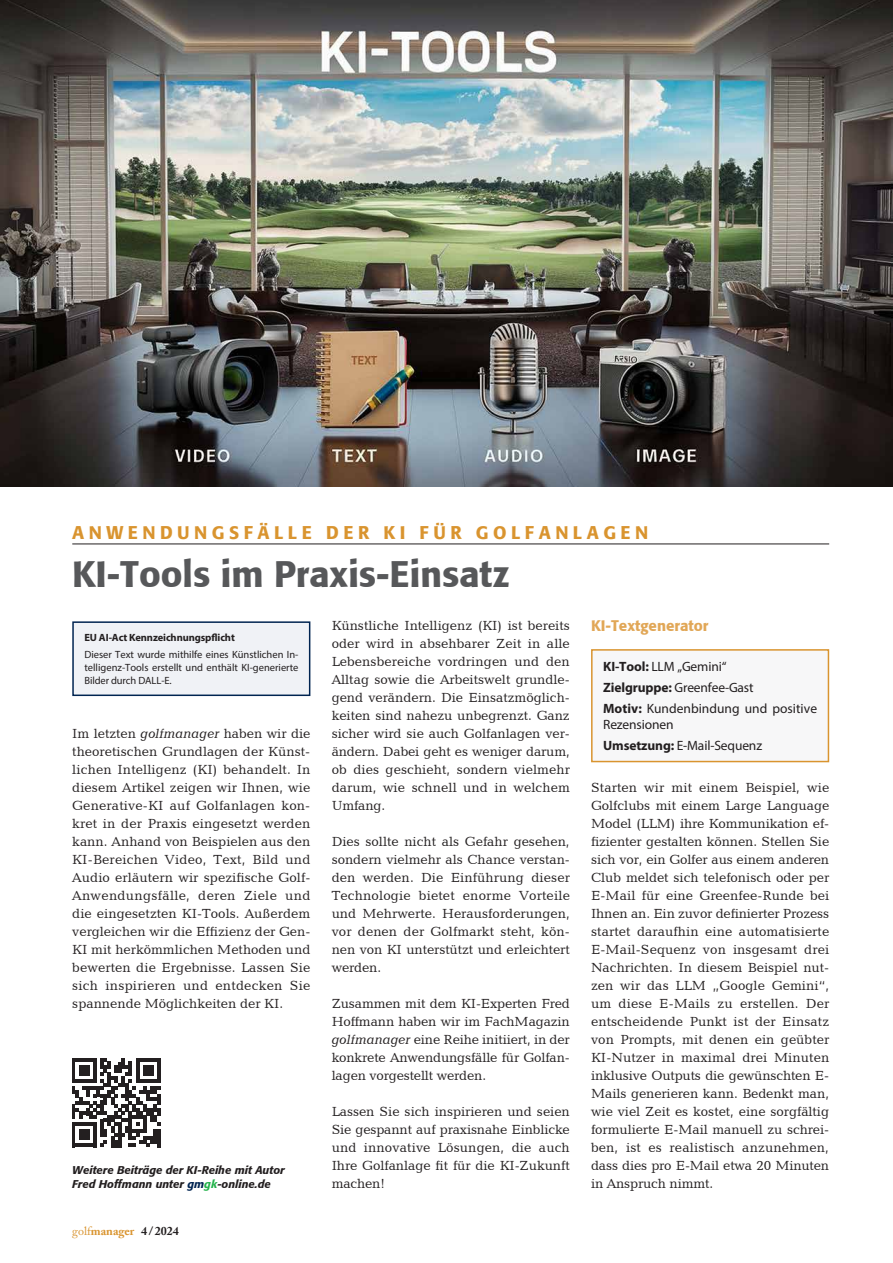
<style>
.page{position:relative;width:893px;height:1263px;background:#fff}
.page>*{position:absolute;margin:0;border:0;box-sizing:border-box;transform-origin:0 0}
.t1{font:500 36px "Formata BQ";color:#57585a}
.t2{font:500 18px "Formata BQ";letter-spacing:.25em;color:#d9942f}
.t3{font:500 15px "Formata BQ";color:#e1a757}
.t4{font:13.5px/18px "Candida BT";letter-spacing:-.005em;color:#231f20;text-align:justify}
.t5{font:13.5px/20.7px "Myriad Pro";letter-spacing:-.01em;color:#231f20}
.t6{font:700 12px "Adobe Caslon Pro";color:#d9942f}
.t7{font:italic 500 11.25px/14.4px "Formata BQ";color:#231f20}
.t8{font:10.5px/12.8px "Myriad Pro";color:#231f20;text-align:justify}
.t9{font:700 10.5px "Myriad Pro";letter-spacing:-.01em;color:#231f20}
.s1{font-style:italic}
.s2{font-weight:700}
.s3{color:#002451}
.s4{color:#23b24b}
.s5{font-weight:400}
.s6{color:#231f20}
</style>
<div class="page">
<hr style="left:72px;top:543px;width:757px;height:1px;background:#231f20">
<img style="left:0;top:0;width:893px;height:486px">
<div style="left:73px;top:622px;width:237px;height:73px;background:#f0f2f6"></div>
<div style="left:72px;top:621px;width:238px;height:75px;border:2px solid #002451"></div>
<div style="left:592px;top:650px;width:236px;height:111px;background:#f7f7f8"></div>
<div style="left:591px;top:649px;width:238px;height:113px;border:2px solid #d9942f"></div>
<svg style="left:72px;top:1058px;width:89px;height:89px"></svg>
<h2 class="t2" style="left:72px;top:522px;width:578px">ANWENDUNGSFÄLLE DER KI FÜR GOLFANLAGEN</h2>
<h1 class="t1" style="left:72px;top:552px;width:439px">KI-Tools im Praxis-Einsatz</h1>
<p class="t4" style="left:332px;top:616px;width:240px">Künstliche Intelligenz (KI) ist bereits oder wird in absehbarer Zeit in alle Lebensbereiche vordringen und den Alltag sowie die Arbeitswelt grundle&shy;gend verändern. Die Einsatzmöglich&shy;keiten sind nahezu unbegrenzt. Ganz sicher wird sie auch Golfanlagen ver&shy;ändern. Dabei geht es weniger darum, ob dies geschieht, sondern vielmehr darum, wie schnell und in welchem Umfang.</p>
<p class="t4" style="left:332px;top:832px;width:240px">Dies sollte nicht als Gefahr gesehen, sondern vielmehr als Chance verstan&shy;den werden. Die Einführung dieser Technologie bietet enorme Vorteile und Mehrwerte. Herausforderungen, vor denen der Golfmarkt steht, kön&shy;nen von KI unterstützt und erleichtert werden.</p>
<p class="t4" style="left:332px;top:994px;width:240px">Zusammen mit dem KI-Experten Fred Hoffmann haben wir im FachMagazin <span class="s1">golfmanager</span> eine Reihe initiiert, in der konkrete Anwendungsfälle für Golfan&shy;lagen vorgestellt werden.</p>
<p class="t4" style="left:332px;top:1102px;width:240px">Lassen Sie sich inspirieren und seien Sie gespannt auf praxisnahe Einblicke und innovative Lösungen, die auch Ihre Golfanlage fit für die KI-Zukunft machen!</p>
<p class="t3" style="left:591px;top:617px;width:119px">KI-Textgenerator</p>
<p class="t9" style="left:84px;top:631px;width:152px">EU AI-Act Kennzeichnungspflicht</p>
<p class="t8" style="left:84px;top:648px;width:215px">Dieser Text wurde mithilfe eines Künstlichen In&shy;telligenz-Tools erstellt und enthält KI-generierte Bilder durch DALL-E.</p>
<p class="t5" style="left:603px;top:656px;width:215px"><span class="s2">KI-Tool:</span> LLM „Gemini“<br><span class="s2">Zielgruppe:</span> Greenfee-Gast<br><span class="s2">Motiv:</span> Kundenbindung und positive</p>
<p class="t5" style="left:603px;top:714px;width:160px">Rezensionen<br><span class="s2">Umsetzung:</span> E-Mail-Sequenz</p>
<p class="t4" style="left:72px;top:724px;width:240px">Im letzten <span class="s1">golfmanager</span> haben wir die theoretischen Grundlagen der Künst&shy;lichen Intelligenz (KI) behandelt. In diesem Artikel zeigen wir Ihnen, wie Generative-KI auf Golfanlagen kon&shy;kret in der Praxis eingesetzt werden kann. Anhand von Beispielen aus den KI-Bereichen Video, Text, Bild und Audio erläutern wir spezifische Golf-Anwendungsfälle, deren Ziele und die eingesetzten KI-Tools. Außerdem vergleichen wir die Effizienz der Gen-KI mit herkömmlichen Methoden und bewerten die Ergebnisse. Lassen Sie sich inspirieren und entdecken Sie spannende Möglichkeiten der KI.</p>
<p class="t4" style="left:591px;top:778px;width:240px">Starten wir mit einem Beispiel, wie Golfclubs mit einem Large Language Model (LLM) ihre Kommunikation ef&shy;fizienter gestalten können. Stellen Sie sich vor, ein Golfer aus einem anderen Club meldet sich telefonisch oder per E-Mail für eine Greenfee-Runde bei Ihnen an. Ein zuvor definierter Prozess startet daraufhin eine automatisierte E-Mail-Sequenz von insgesamt drei Nachrichten. In diesem Beispiel nut&shy;zen wir das LLM „Google Gemini“, um diese E-Mails zu erstellen. Der entscheidende Punkt ist der Einsatz von Prompts, mit denen ein geübter KI-Nutzer in maximal drei Minuten inklusive Outputs die gewünschten E-Mails generieren kann. Bedenkt man, wie viel Zeit es kostet, eine sorgfältig formulierte E-Mail manuell zu schrei&shy;ben, ist es realistisch anzunehmen, dass dies pro E-Mail etwa 20 Minuten in Anspruch nimmt.</p>
<p class="t7" style="left:72px;top:1163px;width:214px">Weitere Beiträge der KI-Reihe mit Autor<br>Fred Hoffmann unter <span class="s3">gm</span><span class="s4">gk</span>-online.de</p>
<p class="t6" style="left:72px;top:1224px;width:108px"><span class="s5">golf</span>manager <span class="s6">4/2024</span></p>
</div>
